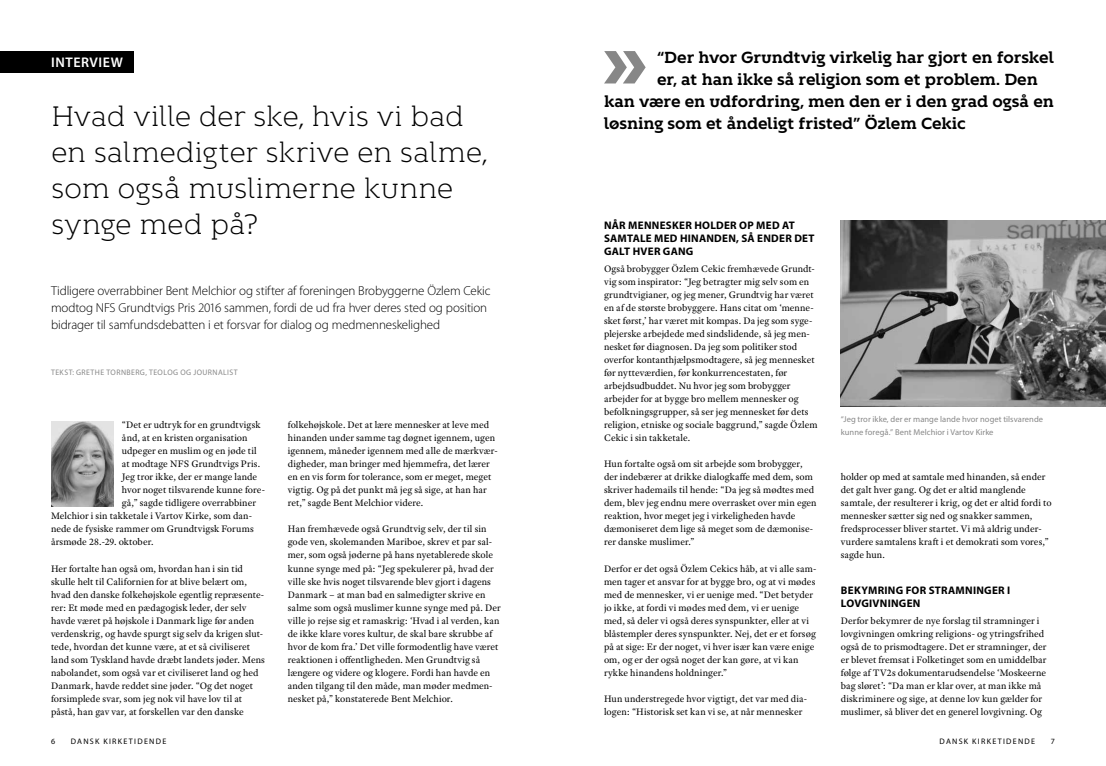
<style>
.page{position:relative;width:1106px;height:766px;background:#fff}
.page>*{position:absolute;margin:0;border:0;box-sizing:border-box;transform-origin:0 0}
.t1{font:300 28px/36px "Kontrapunkt Bob";letter-spacing:-.02em;color:#000}
.t2{font:700 16px "Kontrapunkt Bob";letter-spacing:-.005em;color:#000}
.t3{font:600 14px "Myriad Pro";letter-spacing:.04em;color:#fff}
.t4{font:300 13px/17px "Myriad Pro";letter-spacing:-.01em;color:#000}
.t5{font:700 11px/13px "Myriad Pro";letter-spacing:.025em;color:#000}
.t6{font:10px/13px "Adobe Text Pro";letter-spacing:.005em;color:#000}
.t7{font:8.5px/13px "Myriad Pro";letter-spacing:.01em;color:#878787}
.t8{font:8px "Myriad Pro";letter-spacing:.06em;color:#878787}
.t9{font:8px "Myriad Pro";letter-spacing:.16em;color:#000}
</style>
<div class="page">
<div style="left:0;top:51px;width:133px;height:21px;background:#000"></div>
<img style="left:51px;top:421px;width:62px;height:85px">
<svg style="left:604px;top:51px;width:41px;height:32px"></svg>
<img style="left:840px;top:220px;width:266px;height:187px">
<h3 class="t3" style="left:51px;top:53px;width:73px">INTERVIEW</h3>
<h1 class="t1" style="left:51px;top:99px;width:438px">Hvad ville der ske, hvis vi bad en salmedigter skrive en salme, som også muslimerne kunne synge med på?</h1>
<p class="t4" style="left:51px;top:282px;width:441px">Tidligere overrabbiner Bent Melchior og stifter af foreningen Brobyggerne Özlem Cekic modtog NFS Grundtvigs Pris 2016 sammen, fordi de ud fra hver deres sted og position bidrager til samfundsdebatten i et forsvar for dialog og medmenneskelighed</p>
<p class="t8" style="left:51px;top:367px;width:188px">TEKST: GRETHE TORNBERG, TEOLOG OG JOURNALIST</p>
<p class="t6" style="left:122px;top:418px;width:140px">“Det er udtryk for en grundtvigsk</p>
<p class="t6" style="left:122px;top:431px;width:127px">ånd, at en kristen organisation</p>
<p class="t6" style="left:122px;top:444px;width:136px">udpeger en muslim og en jøde til</p>
<p class="t6" style="left:122px;top:457px;width:140px">at modtage NFS Grundtvigs Pris.</p>
<p class="t6" style="left:122px;top:470px;width:137px">Jeg tror ikke, der er mange lande</p>
<p class="t6" style="left:122px;top:483px;width:144px">hvor noget tilsvarende kunne fore-</p>
<p class="t6" style="left:122px;top:496px;width:135px">gå,” sagde tidligere overrabbiner</p>
<p class="t6" style="left:51px;top:509px;width:202px">Melchior i sin takketale i Vartov Kirke, som dan-</p>
<p class="t6" style="left:51px;top:522px;width:204px">nede de fysiske rammer om Grundtvigsk Forums</p>
<p class="t6" style="left:51px;top:535px;width:104px">årsmøde 28.-29. oktober.</p>
<p class="t6" style="left:51px;top:561px;width:215px">Her fortalte han også om, hvordan han i sin tid skulle helt til Californien for at blive belært om, hvad den danske folkehøjskole egentlig repræsente&shy;rer: Et møde med en pædagogisk leder, der selv havde været på højskole i Danmark lige før anden verdenskrig, og havde spurgt sig selv da krigen slut&shy;tede, hvordan det kunne være, at et så civiliseret land som Tyskland havde dræbt landets jøder. Mens nabolandet, som også var et civiliseret land og hed Danmark, havde reddet sine jøder. “Og det noget forsimplede svar, som jeg nok vil have lov til at påstå, han gav var, at forskellen var den danske</p>
<p class="t6" style="left:288px;top:418px;width:211px">folkehøjskole. Det at lære mennesker at leve med hinanden under samme tag døgnet igennem, ugen igennem, måneder igennem med alle de mærkvær&shy;digheder, man bringer med hjemmefra, det lærer en en vis form for tolerance, som er meget, meget vigtig. Og på det punkt må jeg så sige, at han har ret,” sagde Bent Melchior videre.</p>
<p class="t6" style="left:288px;top:522px;width:214px">Han fremhævede også Grundtvig selv, der til sin gode ven, skolemanden Mariboe, skrev et par sal&shy;mer, som også jøderne på hans nyetablerede skole kunne synge med på: “Jeg spekulerer på, hvad der ville ske hvis noget tilsvarende blev gjort i dagens Danmark – at man bad en salmedigter skrive en salme som også muslimer kunne synge med på. Der ville jo rejse sig et ramaskrig: ‘Hvad i al verden, kan de ikke klare vores kultur, de skal bare skrubbe af hvor de kom fra.’ Det ville formodentlig have været reaktionen i offentligheden. Men Grundtvig så længere og videre og klogere. Fordi han havde en anden tilgang til den måde, man møder medmen&shy;nesket på,” konstaterede Bent Melchior.</p>
<h2 class="t2" style="left:657px;top:48px;width:398px">“Der hvor Grundtvig virkelig har gjort en forskel</h2>
<h2 class="t2" style="left:657px;top:70px;width:382px">er, at han ikke så religion som et problem. Den</h2>
<h2 class="t2" style="left:604px;top:92px;width:451px">kan være en udfordring, men den er i den grad også en</h2>
<h2 class="t2" style="left:604px;top:114px;width:363px">løsning som et åndeligt fristed” Özlem Cekic</h2>
<p class="t5" style="left:604px;top:218px;width:212px">NÅR MENNESKER HOLDER OP MED AT<br>SAMTALE MED HINANDEN, SÅ ENDER DET<br>GALT HVER GANG</p>
<p class="t6" style="left:604px;top:262px;width:215px">Også brobygger Özlem Cekic fremhævede Grundt&shy;vig som inspirator: “Jeg betragter mig selv som en grundtvigianer, og jeg mener, Grundtvig har været en af de største brobyggere. Hans citat om ‘menne&shy;sket først,’ har været mit kompas. Da jeg som syge&shy;plejerske arbejdede med sindslidende, så jeg men&shy;nesket før diagnosen. Da jeg som politiker stod overfor kontanthjælpsmodtagere, så jeg mennesket før nytteværdien, før konkurrencestaten, før arbejdsudbuddet. Nu hvor jeg som brobygger arbejder for at bygge bro mellem mennesker og befolkningsgrupper, så ser jeg mennesket før dets religion, etniske og sociale baggrund,” sagde Özlem Cekic i sin takketale.</p>
<p class="t6" style="left:604px;top:457px;width:214px">Hun fortalte også om sit arbejde som brobygger, der indebærer at drikke dialogkaffe med dem, som skriver hademails til hende: “Da jeg så mødtes med dem, blev jeg endnu mere overrasket over min egen reaktion, hvor meget jeg i virkeligheden havde dæmoniseret dem lige så meget som de dæmonise&shy;rer danske muslimer.”</p>
<p class="t6" style="left:604px;top:561px;width:214px">Derfor er det også Özlem Cekics håb, at vi alle sam&shy;men tager et ansvar for at bygge bro, og at vi mødes med de mennesker, vi er uenige med. “Det betyder jo ikke, at fordi vi mødes med dem, vi er uenige med, så deler vi også deres synspunkter, eller at vi blåstempler deres synspunkter. Nej, det er et forsøg på at sige: Er der noget, vi hver især kan være enige om, og er der også noget der kan gøre, at vi kan rykke hinandens holdninger.”</p>
<p class="t6" style="left:604px;top:691px;width:204px">Hun understregede hvor vigtigt, det var med dia&shy;logen: “Historisk set kan vi se, at når mennesker</p>
<p class="t7" style="left:840px;top:412px;width:204px">“Jeg tror ikke, der er mange lande hvor noget tilsvarende kunne foregå.” Bent Melchior i Vartov Kirke</p>
<p class="t6" style="left:840px;top:470px;width:212px">holder op med at samtale med hinanden, så ender det galt hver gang. Og det er altid manglende samtale, der resulterer i krig, og det er altid fordi to mennesker sætter sig ned og snakker sammen, fredsprocesser bliver startet. Vi må aldrig under&shy;vurdere samtalens kraft i et demokrati som vores,” sagde hun.</p>
<p class="t5" style="left:841px;top:582px;width:171px">BEKYMRING FOR STRAMNINGER I<br>LOVGIVNINGEN</p>
<p class="t6" style="left:840px;top:613px;width:207px">Derfor bekymrer de nye forslag til stramninger i lovgivningen omkring religions- og ytringsfrihed også de to prismodtagere. Det er stramninger, der er blevet fremsat i Folketinget som en umiddelbar følge af TV2s dokumentarudsendelse ‘Moskeerne bag sløret’: “Da man er klar over, at man ikke må diskriminere og sige, at denne lov kun gælder for muslimer, så bliver det en generel lovgivning. Og</p>
<p class="t9" style="left:51px;top:735px;width:6px">6</p>
<p class="t9" style="left:71px;top:735px;width:97px">DANSK KIRKETIDENDE</p>
<p class="t9" style="left:939px;top:735px;width:97px">DANSK KIRKETIDENDE</p>
<p class="t9" style="left:1050px;top:735px;width:6px">7</p>
</div>
